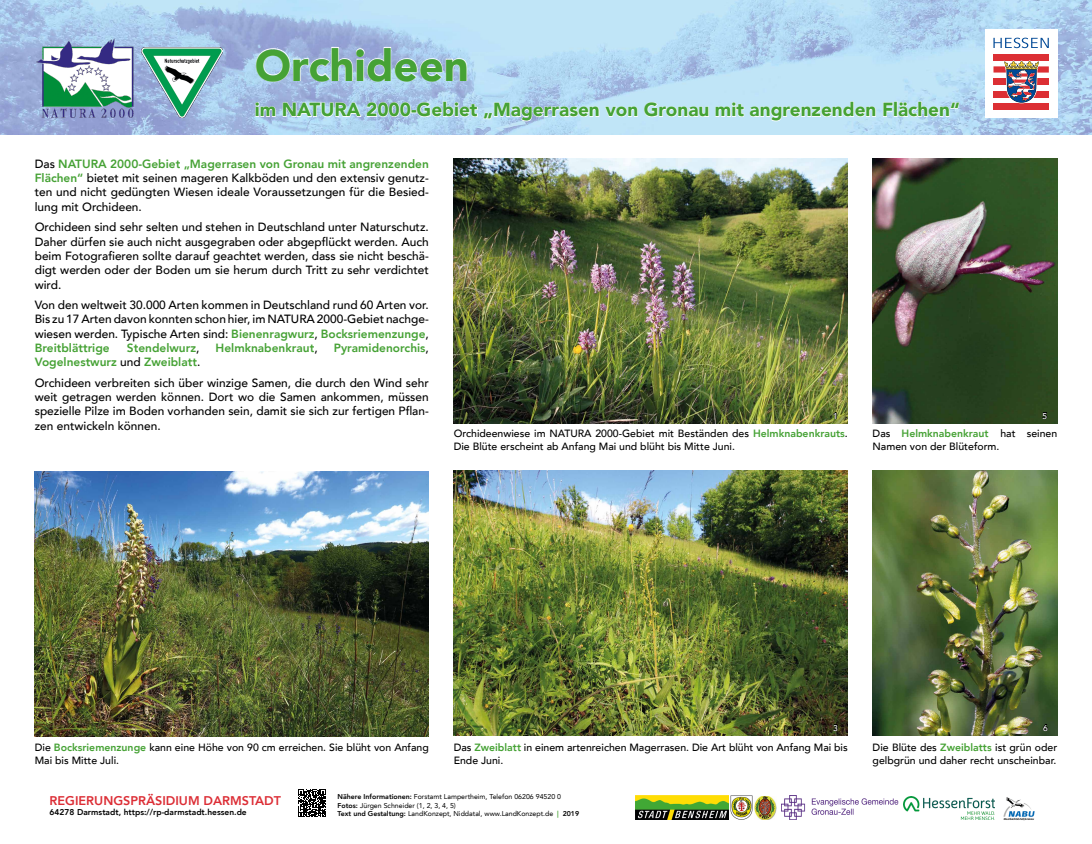
<style>
.page{position:relative;width:1092px;height:844px;background:#fff}
.page>*{position:absolute;margin:0;border:0;box-sizing:border-box;transform-origin:0 0}
.t1{font:900 43.78px "Avenir LT";color:#46a235}
.t2{font:900 18.9px "Avenir LT";color:#46a235}
.t3{font:800 12.6px "Avenir LT";color:#dc2e36}
.t4{font:500 11.9px/14.3px "Avenir LT";color:#000;text-align:justify}
.t5{font:800 11.9px "Avenir LT";color:#46a235}
.t6{font:500 10.5px/12.6px "Avenir LT";color:#000}
.t7{font:800 8.4px "Avenir LT";color:#000}
.t8{font:500 8.4px "Avenir LT";color:#fff}
.t9{font:7px/8.4px "Avenir LT";color:#000}
.t10{font:italic 700 2.94px "Source Sans Pro";color:#000;scale:.96 1}
.s1{font-weight:800;color:#46a235}
.s2{font-weight:500;color:#000}
.s3{font-weight:800}
</style>
<div class="page">
<img style="left:635px;top:795px;width:93px;height:24px">
<img style="left:730px;top:795px;width:22px;height:24px">
<img style="left:781px;top:795px;width:118px;height:24px">
<img style="left:1003px;top:797px;width:32px;height:20px">
<img style="left:903px;top:796px;width:91px;height:23px">
<img style="left:754px;top:796px;width:22px;height:23px">
<img style="left:0;top:0;width:1091px;height:134px">
<svg style="left:256px;top:47px;width:211px;height:35px;background:#b1c9e9"></svg>
<svg style="left:255px;top:102px;width:21px;height:15px"></svg>
<svg style="left:282px;top:101px;width:427px;height:21px;background:#c3def3"></svg>
<svg style="left:715px;top:101px;width:161px;height:21px;background:#ceeaf8"></svg>
<svg style="left:882px;top:101px;width:77px;height:16px"></svg>
<img style="left:37px;top:39px;width:96px;height:78px">
<img style="left:142px;top:47px;width:80px;height:71px">
<div style="left:985px;top:29px;width:72px;height:89px;background:#fff"></div>
<svg style="left:993px;top:38px;width:55px;height:10px"></svg>
<div style="left:993px;top:54px;width:55px;height:6px;background:#dc2f34"></div>
<div style="left:993px;top:66px;width:55px;height:7px;background:#dc2f34"></div>
<div style="left:993px;top:79px;width:55px;height:6px;background:#dc2f34"></div>
<div style="left:993px;top:91px;width:55px;height:6px;background:#dc2f34"></div>
<div style="left:993px;top:103px;width:55px;height:6px;background:#dc2f34"></div>
<svg style="left:1003px;top:60px;width:36px;height:43px"></svg>
<svg style="left:298px;top:789px;width:28px;height:28px"></svg>
<img style="left:453px;top:470px;width:394px;height:265px">
<img style="left:872px;top:470px;width:185px;height:265px">
<img style="left:453px;top:159px;width:394px;height:264px">
<img style="left:872px;top:159px;width:185px;height:264px">
<svg style="left:833px;top:412px;width:3px;height:7px"></svg>
<svg style="left:833px;top:723px;width:5px;height:7px"></svg>
<svg style="left:1042px;top:412px;width:5px;height:7px"></svg>
<svg style="left:1042px;top:723px;width:5px;height:7px"></svg>
<img style="left:35px;top:471px;width:394px;height:264px">
<h1 class="t1" style="left:255px;top:39px;width:216px">Orchideen</h1>
<h2 class="t2" style="left:255px;top:98px;width:706px">im NATURA 2000-Gebiet „Magerrasen von Gronau mit angrenzenden Flächen“</h2>
<p class="t4" style="left:35px;top:157px;width:395px">Das <span class="s1">NATURA 2000-Gebiet „Magerrasen von Gronau mit angrenzenden Flächen“</span> bietet mit seinen mageren Kalkböden und den extensiv genutz&shy;ten und nicht gedüngten Wiesen ideale Voraussetzungen für die Besied&shy;lung mit Orchideen.</p>
<p class="t4" style="left:35px;top:220px;width:395px">Orchideen sind sehr selten und stehen in Deutschland unter Naturschutz.<br>Daher dürfen sie auch nicht ausgegraben oder abgepflückt werden. Auch beim Fotografieren sollte darauf geachtet werden, dass sie nicht beschä&shy;digt werden oder der Boden um sie herum durch Tritt zu sehr verdichtet wird.</p>
<p class="t4" style="left:35px;top:298px;width:395px">Von den weltweit 30.000 Arten kommen in Deutschland rund 60 Arten vor.<br>Bis zu 17 Arten davon konnten schon hier, im NATURA 2000-Gebiet nachge&shy;wiesen werden. Typische Arten sind: <span class="s1">Bienenragwurz</span>, <span class="s1">Bocksriemenzunge</span>, <span class="s1">Breitblättrige</span></p>
<p class="t5" style="left:127px;top:341px;width:74px">Stendelwurz<span class="s2">,</span></p>
<p class="t5" style="left:215px;top:341px;width:104px">Helmknabenkraut<span class="s2">,</span></p>
<p class="t5" style="left:334px;top:341px;width:96px">Pyramidenorchis<span class="s2">,</span></p>
<p class="t4" style="left:35px;top:352px;width:395px;line-height:20.6px"><span class="s1">Vogelnestwurz</span> und <span class="s1">Zweiblatt</span>.<br>Orchideen verbreiten sich über winzige Samen, die durch den Wind sehr</p>
<p class="t4" style="left:35px;top:390px;width:395px">weit getragen werden können. Dort wo die Samen ankommen, müssen spezielle Pilze im Boden vorhanden sein, damit sie sich zur fertigen Pflan&shy;zen entwickeln können.</p>
<p class="t8" style="left:833px;top:411px;width:6px">1</p>
<p class="t8" style="left:1042px;top:411px;width:6px">5</p>
<p class="t6" style="left:453px;top:427px;width:395px">Orchideenwiese im NATURA 2000-Gebiet mit Beständen des <span class="s1">Helmknabenkrauts</span>.<br>Die Blüte erscheint ab Anfang Mai und blüht bis Mitte Juni.</p>
<p class="t6" style="left:872px;top:427px;width:186px">Das <span class="s1">Helmknabenkraut</span> hat seinen<br>Namen von der Blüteform.</p>
<p class="t6" style="left:35px;top:741px;width:395px">Die <span class="s1">Bocksriemenzunge</span> kann eine Höhe von 90 cm erreichen. Sie blüht von Anfang<br>Mai bis Mitte Juli.</p>
<p class="t8" style="left:833px;top:722px;width:6px">3</p>
<p class="t6" style="left:453px;top:741px;width:395px">Das <span class="s1">Zweiblatt</span> in einem artenreichen Magerrasen. Die Art blüht von Anfang Mai bis<br>Ende Juni.</p>
<p class="t8" style="left:1042px;top:722px;width:6px">6</p>
<p class="t6" style="left:872px;top:741px;width:186px">Die Blüte des <span class="s1">Zweiblatts</span> ist grün oder gelbgrün und daher recht unscheinbar.</p>
<p class="t3" style="left:50px;top:793px;width:233px">REGIERUNGSPRÄSIDIUM DARMSTADT</p>
<p class="t7" style="left:50px;top:807px;width:199px">64278 Darmstadt, https://rp-darmstadt.hessen.de</p>
<p class="t9" style="left:337px;top:792px;width:243px"><span class="s3">Nähere Informationen:</span> Forstamt Lampertheim, Telefon 06206 94520 0<br><span class="s3">Fotos:</span> Jürgen Schneider (1, 2, 3, 4, 5)<br><span class="s3">Text und Gestaltung:</span> LandKonzept, Niddatal, www.LandKonzept.de <span class="s1">|</span> <span class="s3">2019</span></p>
<p class="t10" style="left:1003px;top:817px;width:33px">Meerbachtal Zell/Gronau</p>
</div>
